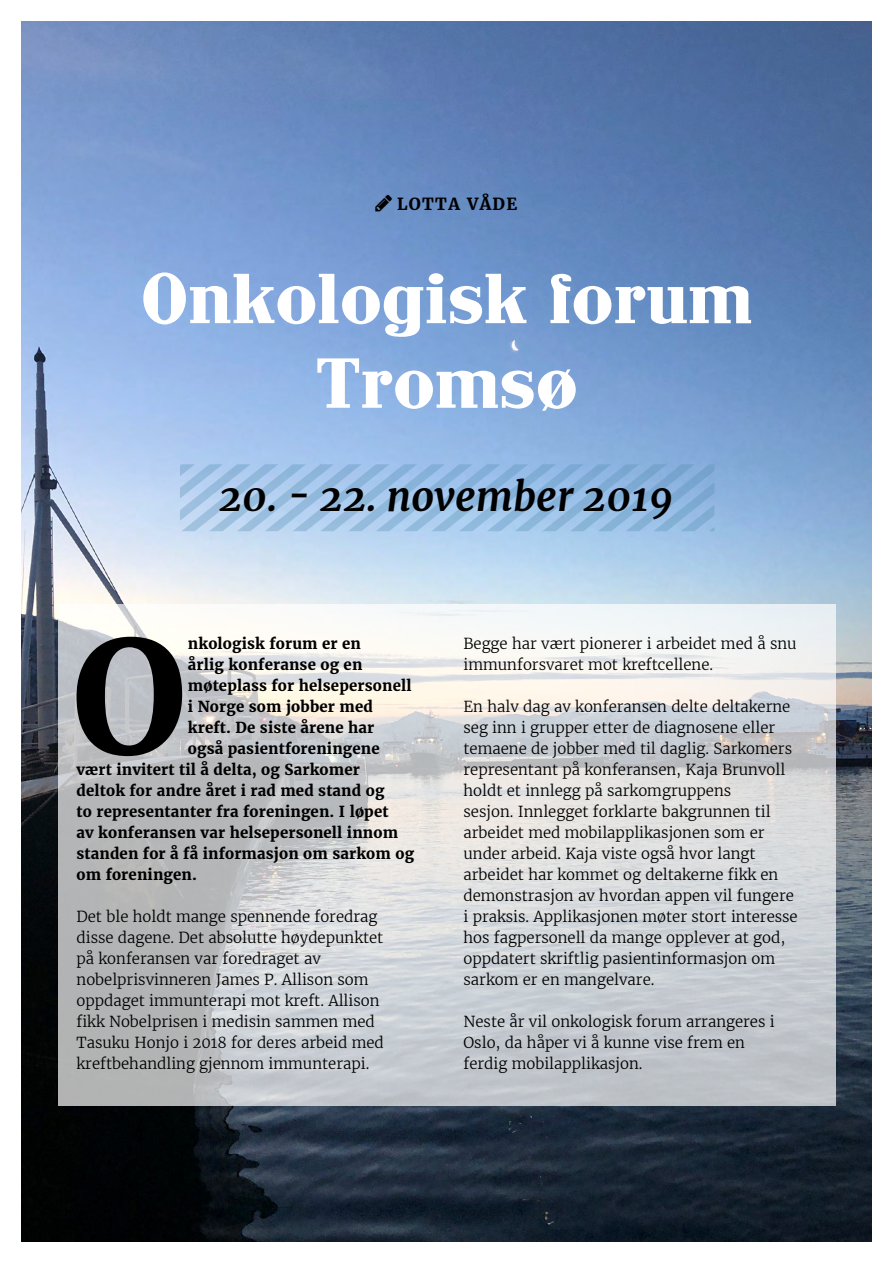
<style>
.page{position:relative;width:893px;height:1263px;background:#fff}
.page>*{position:absolute;margin:0;border:0;box-sizing:border-box;transform-origin:0 0}
.t1{font:700 156.3px "Merriweather";color:#000}
.t2{font:500 70.5px/84.6px "John Hancock CP";color:#fff;text-align:center}
.t3{font:italic 700 39.75px "Merriweather";color:#000}
.t4{font:700 16.5px "Merriweather";letter-spacing:.075em;color:#000}
.t5{font:300 15px/21px "Merriweather";color:#000}
.t6{font:700 15px "Merriweather";letter-spacing:.01em;color:#000}
</style>
<div class="page">
<img style="left:21px;top:21px;width:851px;height:1221px">
<svg style="left:58px;top:604px;width:778px;height:502px;background:#d1d3d4"></svg>
<svg style="left:180px;top:464px;width:534px;height:67px;background:#98bde2"></svg>
<svg style="left:376px;top:195px;width:16px;height:17px"></svg>
<p class="t4" style="left:397px;top:194px;width:122px">LOTTA VÅDE</p>
<h2 class="t2" style="left:141px;top:256px;width:613px">Onkologisk forum<br>Tromsø</h2>
<h3 class="t3" style="left:219px;top:472px;width:456px">20. - 22. november 2019</h3>
<h1 class="t1" style="left:72px;top:601px;width:115px">O</h1>
<p class="t6" style="left:188px;top:635px;width:175px">nkologisk forum er en</p>
<p class="t6" style="left:188px;top:656px;width:176px">årlig konferanse og en</p>
<p class="t6" style="left:188px;top:677px;width:225px">møteplass for helsepersonell</p>
<p class="t6" style="left:188px;top:698px;width:187px">i Norge som jobber med</p>
<p class="t6" style="left:188px;top:719px;width:188px">kreft. De siste årene har</p>
<p class="t6" style="left:188px;top:740px;width:193px">også pasientforeningene</p>
<p class="t6" style="left:77px;top:761px;width:285px">vært invitert til å delta, og Sarkomer</p>
<p class="t6" style="left:77px;top:782px;width:309px">deltok for andre året i rad med stand og</p>
<p class="t6" style="left:77px;top:803px;width:314px">to representanter fra foreningen. I løpet</p>
<p class="t6" style="left:77px;top:824px;width:323px">av konferansen var helsepersonell innom</p>
<p class="t6" style="left:77px;top:845px;width:339px">standen for å få informasjon om sarkom og</p>
<p class="t6" style="left:77px;top:866px;width:122px">om foreningen.</p>
<p class="t5" style="left:77px;top:906px;width:309px">Det ble holdt mange spennende foredrag disse dagene. Det absolutte høydepunktet på konferansen var foredraget av nobelprisvinneren James P. Allison som oppdaget immunterapi mot kreft. Allison fikk Nobelprisen i medisin sammen med Tasuku Honjo i 2018 for deres arbeid med kreftbehandling gjennom immunterapi.</p>
<p class="t5" style="left:463px;top:633px;width:335px">Begge har vært pionerer i arbeidet med å snu immunforsvaret mot kreftcellene.</p>
<p class="t5" style="left:463px;top:696px;width:336px">En halv dag av konferansen delte deltakerne seg inn i grupper etter de diagnosene eller temaene de jobber med til daglig. Sarkomers representant på konferansen, Kaja Brunvoll holdt et innlegg på sarkomgruppens<br>sesjon. Innlegget forklarte bakgrunnen til arbeidet med mobilapplikasjonen som er under arbeid. Kaja viste også hvor langt arbeidet har kommet og deltakerne fikk en demonstrasjon av hvordan appen vil fungere i praksis. Applikasjonen møter stort interesse hos fagpersonell da mange opplever at god, oppdatert skriftlig pasientinformasjon om sarkom er en mangelvare.</p>
<p class="t5" style="left:463px;top:1011px;width:313px">Neste år vil onkologisk forum arrangeres i<br>Oslo, da håper vi å kunne vise frem en ferdig mobilapplikasjon.</p>
</div>
